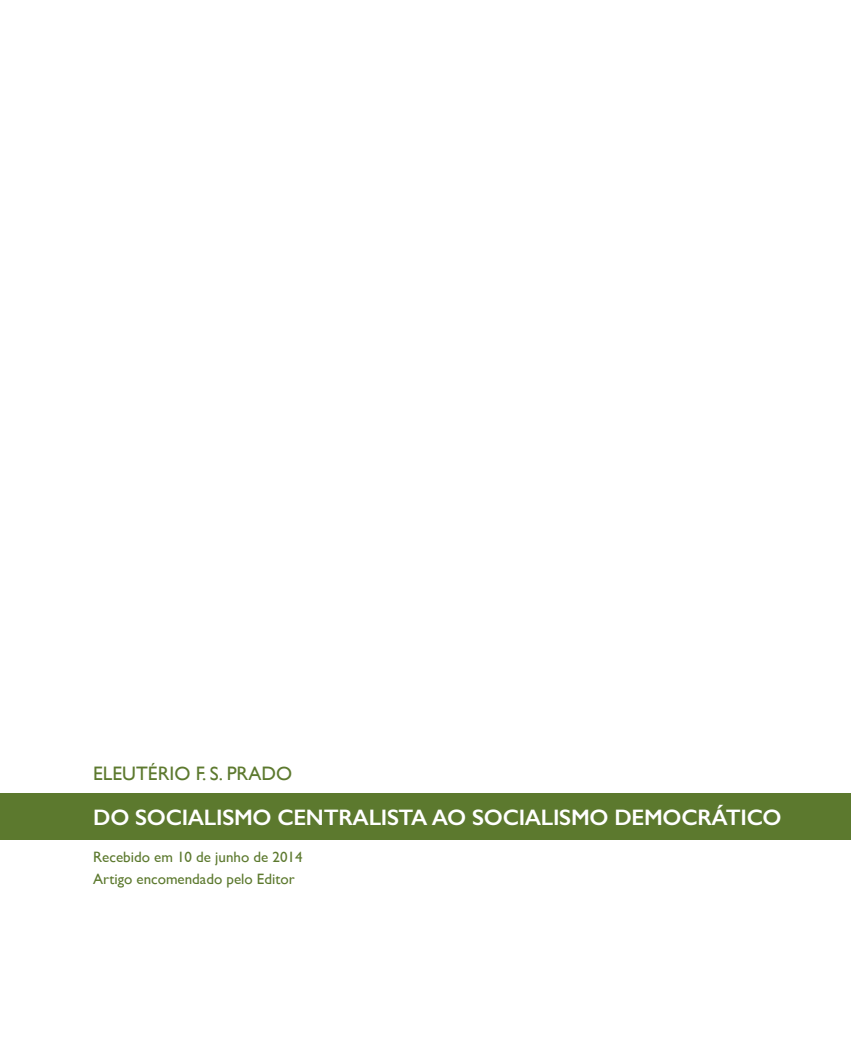
<style>
.page{position:relative;width:851px;height:1063px;background:#fff}
.page>*{position:absolute;margin:0;border:0;box-sizing:border-box;transform-origin:0 0}
.t1{font:600 22.5px "Gill Sans";letter-spacing:-.015em;color:#fff}
.t2{font:19.5px "Gill Sans";color:#5c792e}
.t3{font:15px/22.2px "Gill Sans";color:#5c792e}
</style>
<div class="page">
<div style="left:0;top:793px;width:850px;height:47px;background:#5c792e"></div>
<h2 class="t2" style="left:93px;top:762px;width:200px">ELEUTÉRIO F. S. PRADO</h2>
<h1 class="t1" style="left:93px;top:804px;width:689px">DO SOCIALISMO CENTRALISTA AO SOCIALISMO DEMOCRÁTICO</h1>
<p class="t3" style="left:93px;top:846px;width:211px">Recebido em 10 de junho de 2014<br>Artigo encomendado pelo Editor</p>
</div>
